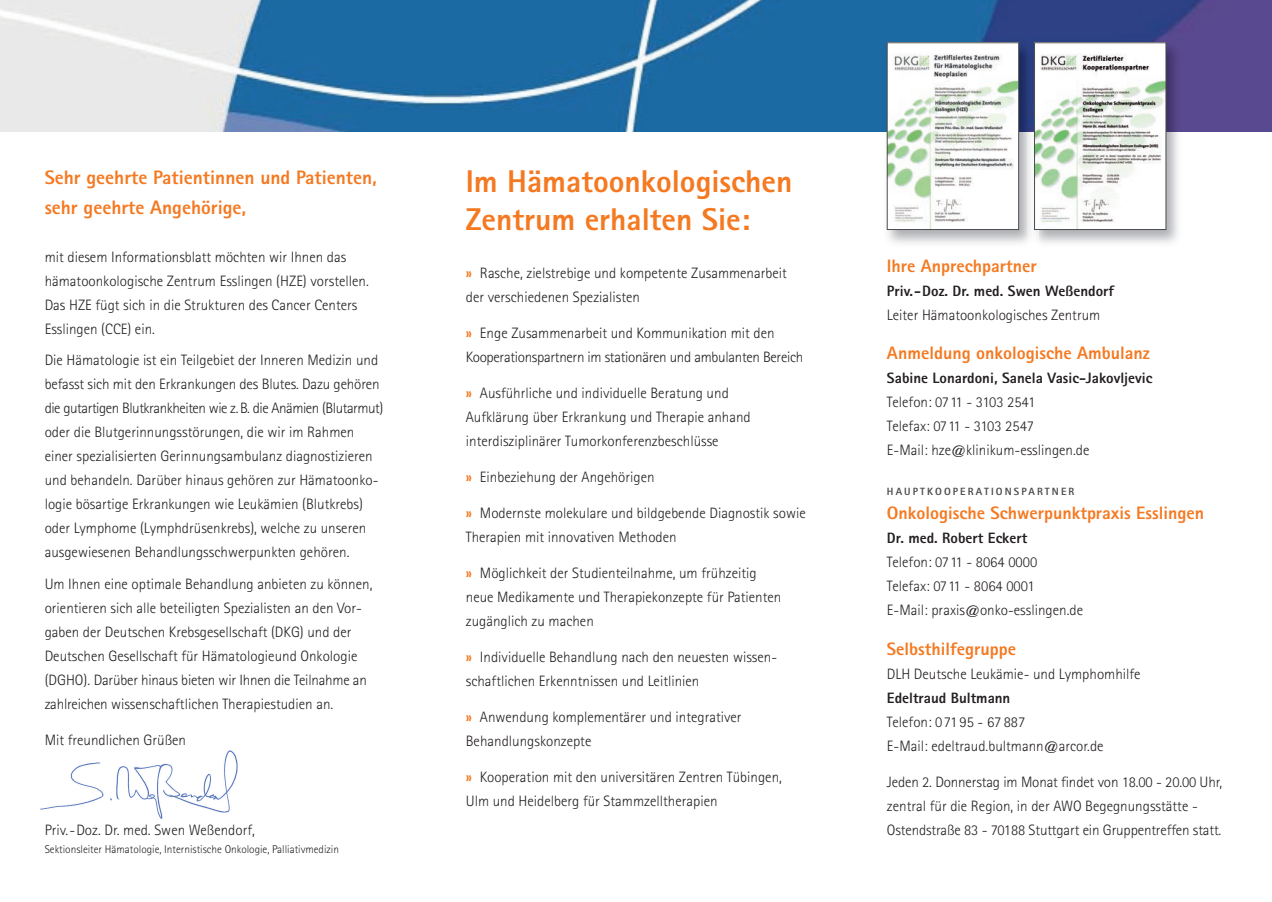
<style>
.page{position:relative;width:1272px;height:902px;background:#fff}
.page>*{position:absolute;margin:0;border:0;box-sizing:border-box;transform-origin:0 0}
.t1{font:800 31.5px/37.8px "Rotis Sans Serif";color:#f47921}
.t2{font:800 19.5px/30px "Rotis Sans Serif";color:#f47921}
.t3{font:800 18px "Rotis Sans Serif";color:#f47921}
.t4{font:300 15px/24px "Rotis Sans Serif";color:#231f20}
.t5{font:800 15px "Rotis Sans Serif";color:#231f20}
.t6{font:300 15px/24px "Rotis Sans Serif";letter-spacing:-.02em;color:#231f20}
.t7{font:300 11.25px "Rotis Sans Serif";color:#231f20}
.t8{font:800 10.5px "Rotis Sans Serif";letter-spacing:.2em;color:#4b4c4d}
.s1{font-weight:800;color:#f47921}
</style>
<div class="page">
<img style="left:0;top:0;width:1271px;height:132px">
<img style="left:40px;top:750px;width:198px;height:69px">
<img style="left:880px;top:36px;width:305px;height:207px">
<img style="left:889px;top:45px;width:127px;height:183px">
<div style="left:887px;top:43px;width:131px;height:187px;border:1px solid #4b4c4d"></div>
<img style="left:1027px;top:36px;width:11px;height:207px">
<img style="left:1036px;top:45px;width:128px;height:183px">
<div style="left:1034px;top:43px;width:132px;height:187px;border:1px solid #4b4c4d"></div>
<h2 class="t2" style="left:45px;top:162px;width:334px">Sehr geehrte Patientinnen und Patienten, sehr geehrte Angehörige,</h2>
<p class="t4" style="left:45px;top:244px;width:326px">mit diesem Informationsblatt möchten wir Ihnen das hämatoonkologische Zentrum Esslingen (HZE) vorstellen.<br>Das HZE fügt sich in die Strukturen des Cancer Centers Esslingen (CCE) ein.</p>
<p class="t4" style="left:45px;top:348px;width:340px">Die Hämatologie ist ein Teilgebiet der Inneren Medizin und befasst sich mit den Erkrankungen des Blutes. Dazu gehören die gutartigen Blutkrankheiten wie z.B. die Anämien (Blutarmut) oder die Blutgerinnungsstörungen, die wir im Rahmen einer spezialisierten Gerinnungsambulanz diagnostizieren und behandeln. Darüber hinaus gehören zur Hämatoonko&shy;logie bösartige Erkrankungen wie Leukämien (Blutkrebs) oder Lymphome (Lymphdrüsenkrebs), welche zu unseren ausgewiesenen Behandlungsschwerpunkten gehören.</p>
<p class="t4" style="left:45px;top:571px;width:329px">Um Ihnen eine optimale Behandlung anbieten zu können, orientieren sich alle beteiligten Spezialisten an den Vor&shy;gaben der Deutschen Krebsgesellschaft (DKG) und der Deutschen Gesellschaft für Hämatologieund Onkologie (DGHO). Darüber hinaus bieten wir Ihnen die Teilnahme an zahlreichen wissenschaftlichen Therapiestudien an.</p>
<p class="t4" style="left:45px;top:727px;width:143px">Mit freundlichen Grüßen</p>
<p class="t4" style="left:45px;top:817px;width:212px">Priv.-Doz. Dr. med. Swen Weßendorf,</p>
<p class="t7" style="left:45px;top:842px;width:296px">Sektionsleiter Hämatologie, Internistische Onkologie, Palliativmedizin</p>
<h1 class="t1" style="left:466px;top:162px;width:328px">Im Hämatoonkologischen<br>Zentrum erhalten Sie:</h1>
<p class="t4" style="left:466px;top:261px;width:322px"><span class="s1">»</span> Rasche, zielstrebige und kompetente Zusammenarbeit der verschiedenen Spezialisten</p>
<p class="t6" style="left:466px;top:321px;width:339px"><span class="s1">»</span> Enge Zusammenarbeit und Kommunikation mit den<br>Kooperationspartnern im stationären und ambulanten Bereich</p>
<p class="t4" style="left:466px;top:381px;width:286px"><span class="s1">»</span> Ausführliche und individuelle Beratung und<br>Aufklärung über Erkrankung und Therapie anhand interdisziplinärer Tumorkonferenzbeschlüsse</p>
<p class="t4" style="left:466px;top:465px;width:190px"><span class="s1">»</span> Einbeziehung der Angehörigen</p>
<p class="t4" style="left:466px;top:501px;width:341px"><span class="s1">»</span> Modernste molekulare und bildgebende Diagnostik sowie<br>Therapien mit innovativen Methoden</p>
<p class="t4" style="left:466px;top:561px;width:317px"><span class="s1">»</span> Möglichkeit der Studienteilnahme, um frühzeitig neue Medikamente und Therapiekonzepte für Patienten zugänglich zu machen</p>
<p class="t4" style="left:466px;top:645px;width:313px"><span class="s1">»</span> Individuelle Behandlung nach den neuesten wissen&shy;schaftlichen Erkenntnissen und Leitlinien</p>
<p class="t4" style="left:466px;top:705px;width:277px"><span class="s1">»</span> Anwendung komplementärer und integrativer<br>Behandlungskonzepte</p>
<p class="t4" style="left:466px;top:765px;width:317px"><span class="s1">»</span> Kooperation mit den universitären Zentren Tübingen,<br>Ulm und Heidelberg für Stammzelltherapien</p>
<p class="t3" style="left:887px;top:254px;width:151px">Ihre Anprechpartner</p>
<p class="t5" style="left:887px;top:281px;width:228px">Priv.-Doz. Dr. med. Swen Weßendorf</p>
<p class="t4" style="left:887px;top:303px;width:215px">Leiter Hämatoonkologisches Zentrum</p>
<p class="t3" style="left:887px;top:341px;width:264px">Anmeldung onkologische Ambulanz</p>
<p class="t5" style="left:887px;top:368px;width:267px">Sabine Lonardoni, Sanela Vasic-Jakovljevic</p>
<p class="t4" style="left:887px;top:390px;width:204px">Telefon: 0711 - 3103 2541<br>Telefax: 0711 - 3103 2547<br>E-Mail: hze@klinikum-esslingen.de</p>
<p class="t8" style="left:887px;top:485px;width:189px">HAUPTKOOPERATIONSPARTNER</p>
<p class="t3" style="left:887px;top:501px;width:318px">Onkologische Schwerpunktpraxis Esslingen</p>
<p class="t5" style="left:887px;top:528px;width:142px">Dr. med. Robert Eckert</p>
<p class="t4" style="left:887px;top:550px;width:198px">Telefon: 0711 - 8064 0000<br>Telefax: 0711 - 8064 0001<br>E-Mail: praxis@onko-esslingen.de</p>
<p class="t3" style="left:887px;top:637px;width:131px">Selbsthilfegruppe</p>
<p class="t4" style="left:887px;top:661px;width:255px">DLH Deutsche Leukämie- und Lymphomhilfe</p>
<p class="t5" style="left:887px;top:688px;width:125px">Edeltraud Bultmann</p>
<p class="t4" style="left:887px;top:709px;width:218px">Telefon: 071 95 - 67 887<br>E-Mail: edeltraud.bultmann@arcor.de</p>
<p class="t4" style="left:887px;top:769px;width:337px">Jeden 2. Donnerstag im Monat findet von 18.00 - 20.00 Uhr, zentral für die Region, in der AWO Begegnungsstätte -<br>Ostendstraße 83 - 70188 Stuttgart ein Gruppentreffen statt.</p>
</div>
